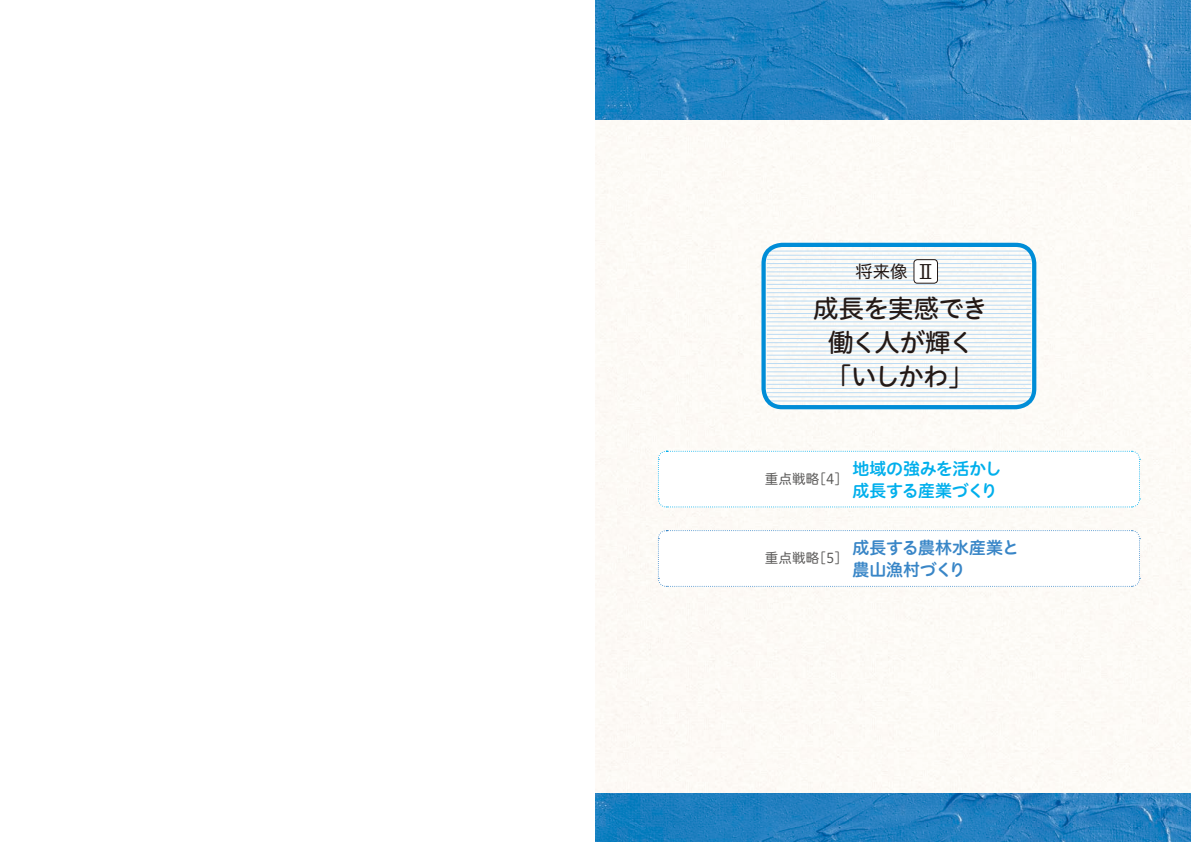
<style>
.page{position:relative;width:1191px;height:842px;background:#fff}
.page>*{position:absolute;margin:0;border:0;box-sizing:border-box;transform-origin:0 0}
.t1{font:25.5px/34px "Hiragino UD Sans R Std W5";letter-spacing:-.03em;color:#231916;text-align:center}
.t2{font:17.3px "Hiragino UD Sans R Std W4";color:#231916}
.t3{font:17px/22.1px "Hiragino UD Sans R Std W6";letter-spacing:-.025em;color:#00afec}
.t4{font:17px/22.1px "Hiragino UD Sans R Std W6";letter-spacing:-.01em;color:#3986c7}
.t5{font:13.6px "Hiragino UD Sans R Std W4";color:#595857}
.s1{font-family:"Gothic BBB Pr 6";font-weight:500;font-size:20.5px}
</style>
<div class="page">
<div style="left:595px;top:119px;width:596px;height:675px;background:#fdfaf6"></div>
<img style="left:595px;top:0;width:596px;height:119px">
<img style="left:595px;top:794px;width:596px;height:48px">
<svg style="left:657px;top:450px;width:483px;height:58px"></svg>
<svg style="left:657px;top:530px;width:483px;height:57px"></svg>
<hr style="left:766px;top:251px;width:265px;height:1px;background:#bbdbf3">
<hr style="left:766px;top:255px;width:265px;height:1px;background:#bbdbf3">
<hr style="left:766px;top:259px;width:265px;height:1px;background:#bbdbf3">
<hr style="left:766px;top:263px;width:265px;height:1px;background:#bbdbf3">
<hr style="left:766px;top:267px;width:265px;height:1px;background:#bbdbf3">
<hr style="left:766px;top:271px;width:265px;height:1px;background:#bbdbf3">
<hr style="left:766px;top:276px;width:265px;height:1px;background:#bbdbf3">
<hr style="left:766px;top:280px;width:265px;height:1px;background:#bbdbf3">
<hr style="left:766px;top:284px;width:265px;height:1px;background:#bbdbf3">
<hr style="left:766px;top:288px;width:265px;height:1px;background:#bbdbf3">
<hr style="left:766px;top:292px;width:265px;height:1px;background:#bbdbf3">
<hr style="left:766px;top:296px;width:265px;height:1px;background:#bbdbf3">
<hr style="left:766px;top:301px;width:265px;height:1px;background:#bbdbf3">
<hr style="left:766px;top:305px;width:265px;height:1px;background:#bbdbf3">
<hr style="left:766px;top:309px;width:265px;height:1px;background:#bbdbf3">
<hr style="left:766px;top:313px;width:265px;height:1px;background:#bbdbf3">
<hr style="left:766px;top:317px;width:265px;height:1px;background:#bbdbf3">
<hr style="left:766px;top:321px;width:265px;height:1px;background:#bbdbf3">
<hr style="left:766px;top:326px;width:265px;height:1px;background:#bbdbf3">
<hr style="left:766px;top:330px;width:265px;height:1px;background:#bbdbf3">
<hr style="left:766px;top:334px;width:265px;height:1px;background:#bbdbf3">
<hr style="left:766px;top:338px;width:265px;height:1px;background:#bbdbf3">
<hr style="left:766px;top:342px;width:265px;height:1px;background:#bbdbf3">
<hr style="left:766px;top:346px;width:265px;height:1px;background:#bbdbf3">
<hr style="left:766px;top:351px;width:265px;height:1px;background:#bbdbf3">
<hr style="left:766px;top:355px;width:265px;height:1px;background:#bbdbf3">
<hr style="left:766px;top:359px;width:265px;height:1px;background:#bbdbf3">
<hr style="left:766px;top:363px;width:265px;height:1px;background:#bbdbf3">
<hr style="left:766px;top:367px;width:265px;height:1px;background:#bbdbf3">
<hr style="left:766px;top:371px;width:265px;height:1px;background:#bbdbf3">
<hr style="left:766px;top:376px;width:265px;height:1px;background:#bbdbf3">
<hr style="left:766px;top:380px;width:265px;height:1px;background:#bbdbf3">
<hr style="left:766px;top:384px;width:265px;height:1px;background:#bbdbf3">
<hr style="left:766px;top:388px;width:265px;height:1px;background:#bbdbf3">
<hr style="left:766px;top:392px;width:265px;height:1px;background:#bbdbf3">
<hr style="left:766px;top:396px;width:265px;height:1px;background:#bbdbf3">
<hr style="left:766px;top:401px;width:265px;height:1px;background:#bbdbf3">
<div style="left:761px;top:243px;width:275px;height:166px;border:4px solid #008dd7;border-radius:19px"></div>
<div style="left:914px;top:260px;width:23px;height:23px;background:#fff;border-radius:3px"></div>
<div style="left:913px;top:259px;width:25px;height:25px;border:1px solid #231916;border-radius:3px"></div>
<p class="t2" style="left:855px;top:259px;width:82px">将来像 <span class="s1">Ⅱ</span></p>
<p class="t1" style="left:813px;top:290px;width:176px">成長を実感でき働く人が輝く「いしかわ」</p>
<p class="t5" style="left:765px;top:468px;width:85px">重点戦略［4］</p>
<p class="t3" style="left:852px;top:456px;width:151px">地域の強みを活かし成長する産業づくり</p>
<p class="t5" style="left:765px;top:548px;width:85px">重点戦略［5］</p>
<p class="t4" style="left:852px;top:535px;width:168px">成長する農林水産業と農山漁村づくり</p>
</div>
